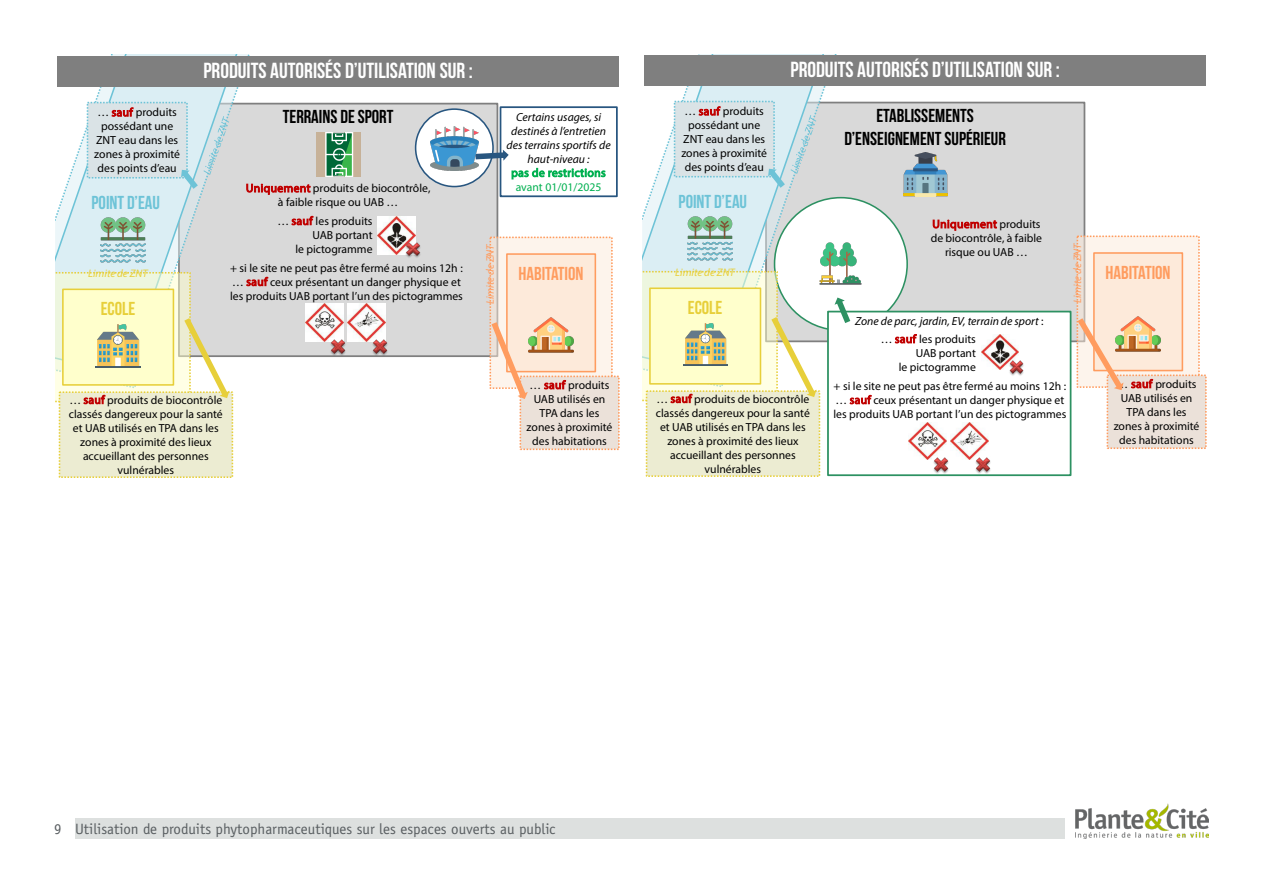
<style>
.page{position:relative;width:1263px;height:893px;background:#fff}
.page>*{position:absolute;margin:0;border:0;box-sizing:border-box;transform-origin:0 0}
.t1{font:21.75px "Bebas Neue";color:#fff}
.t2{font:18.75px/22.5px "Bebas Neue";color:#000;text-align:center}
.t3{font:18.75px "Bebas Neue";color:#ff9c5f}
.t4{font:18.75px "Bebas Neue";color:#6dc3d7}
.t5{font:18.75px "Bebas Neue";color:#e7cf3a}
.t6{font:15px "Officina Sans Std";color:#595e61}
.t7{font:11.7px/14.1px "Myriad Pro";color:#000;text-align:center}
.t8{font:italic 11.7px/14.1px "Myriad Pro";color:#000;text-align:center}
.t9{font:italic 10.95px "Myriad Pro";color:#e7cf3a}
.t10{font:italic 10.95px "Myriad Pro";letter-spacing:-.01em;color:#ff9c5f}
.s1{color:#c00000}
.s2{font-style:normal;color:#00b050}
.s3{font-style:normal}
</style>
<div class="page">
<div style="left:75px;top:818px;width:989px;height:21px;background:#dde0df"></div>
<img style="left:1076px;top:804px;width:133px;height:34px">
<div style="left:178px;top:103px;width:320px;height:254px;background:#d9d9d9;border:2px solid #7f7f7f"></div>
<div style="left:490px;top:237px;width:122px;height:151px;background:#fdeada;opacity:.5"></div>
<div style="left:489px;top:237px;width:124px;height:152px;border:2px dashed #ff9c5f"></div>
<div style="left:507px;top:254px;width:88px;height:118px;background:#fdeada"></div>
<div style="left:506px;top:253px;width:90px;height:119px;border:2px solid #ff9c5f"></div>
<img style="left:529px;top:317px;width:44px;height:36px">
<svg style="left:55px;top:54px;width:190px;height:303px"></svg>
<img style="left:101px;top:218px;width:44px;height:44px">
<div style="left:57px;top:56px;width:562px;height:31px;background:#7f7f7f"></div>
<img style="left:305px;top:304px;width:38px;height:37px">
<img style="left:347px;top:304px;width:38px;height:37px">
<img style="left:328px;top:338px;width:19px;height:19px">
<img style="left:370px;top:338px;width:19px;height:19px">
<div style="left:520px;top:376px;width:100px;height:74px;background:#ebe1d9;border:2px dashed #ff9c5f"></div>
<svg style="left:491px;top:322px;width:37px;height:77px"></svg>
<div style="left:87px;top:102px;width:101px;height:77px;background:#dae3e6;border:2px dashed #6dc3d7"></div>
<svg style="left:181px;top:170px;width:17px;height:19px"></svg>
<div style="left:59px;top:391px;width:174px;height:87px;background:#ececd2"></div>
<div style="left:416px;top:109px;width:77px;height:78px;background:#fff;border-radius:50%"></div>
<div style="left:415px;top:108px;width:79px;height:79px;border:2px solid #285680;border-radius:50%"></div>
<svg style="left:55px;top:272px;width:174px;height:130px"></svg>
<div style="left:500px;top:106px;width:118px;height:91px;border:2px solid #285680"></div>
<svg style="left:478px;top:150px;width:31px;height:11px"></svg>
<img style="left:378px;top:217px;width:37px;height:37px">
<img style="left:404px;top:241px;width:17px;height:17px">
<svg style="left:204px;top:116px;width:25px;height:59px"></svg>
<img style="left:316px;top:132px;width:44px;height:44px">
<img style="left:430px;top:126px;width:48px;height:45px">
<div style="left:765px;top:102px;width:320px;height:240px;background:#d9d9d9;border:2px solid #7f7f7f"></div>
<div style="left:1077px;top:236px;width:122px;height:151px;background:#fdeada;opacity:.5"></div>
<div style="left:1076px;top:236px;width:124px;height:152px;border:2px dashed #ff9c5f"></div>
<div style="left:774px;top:198px;width:133px;height:132px;background:#fff;border-radius:50%"></div>
<img style="left:849px;top:243px;width:13px;height:42px">
<div style="left:1094px;top:253px;width:88px;height:118px;background:#fdeada"></div>
<div style="left:1093px;top:252px;width:90px;height:119px;border:2px solid #ff9c5f"></div>
<img style="left:1123px;top:316px;width:37px;height:36px">
<svg style="left:832px;top:54px;width:17px;height:257px"></svg>
<svg style="left:642px;top:54px;width:190px;height:289px"></svg>
<img style="left:688px;top:217px;width:44px;height:44px">
<div style="left:644px;top:55px;width:562px;height:31px;background:#7f7f7f"></div>
<div style="left:827px;top:311px;width:244px;height:165px;background:#fff;border:2px solid #2d9162"></div>
<img style="left:909px;top:422px;width:37px;height:38px">
<img style="left:951px;top:422px;width:37px;height:38px">
<img style="left:932px;top:456px;width:19px;height:19px">
<img style="left:974px;top:456px;width:19px;height:19px">
<div style="left:1107px;top:375px;width:100px;height:74px;background:#ebe1d9;border:2px dashed #ff9c5f"></div>
<svg style="left:1077px;top:318px;width:46px;height:72px"></svg>
<div style="left:674px;top:101px;width:101px;height:76px;background:#dae3e6;border:2px dashed #6dc3d7"></div>
<svg style="left:768px;top:169px;width:17px;height:19px"></svg>
<div style="left:646px;top:390px;width:174px;height:87px;background:#ececd2;border:2px dashed #e7cf3a"></div>
<svg style="left:642px;top:271px;width:174px;height:130px"></svg>
<img style="left:981px;top:335px;width:38px;height:34px">
<img style="left:1007px;top:359px;width:17px;height:17px">
<svg style="left:834px;top:298px;width:16px;height:25px"></svg>
<svg style="left:791px;top:115px;width:25px;height:59px"></svg>
<img style="left:903px;top:152px;width:44px;height:44px">
<p class="t1" style="left:203px;top:58px;width:271px">PRODUITS AUTORISÉS D’UTILISATION SUR :</p>
<p class="t1" style="left:790px;top:57px;width:271px">PRODUITS AUTORISÉS D’UTILISATION SUR :</p>
<p class="t7" style="left:94px;top:105px;width:87px">… <span class="s1">sauf</span> produits possédant une<br>ZNT eau dans les zones à proximité des points d’eau</p>
<p class="t4" style="left:92px;top:193px;width:70px">POINT D’EAU</p>
<p class="t2" style="left:283px;top:105px;width:112px">TERRAINS DE SPORT</p>
<p class="t7" style="left:246px;top:181px;width:186px"><span class="s1">Uniquement</span> produits de biocontrôle, à faible risque ou UAB …</p>
<p class="t8" style="left:507px;top:109px;width:106px">Certains usages, si destinés à l’entretien des terrains sportifs de haut-niveau :<br><span class="s2">pas de restrictions avant 01/01/2025</span></p>
<p class="t7" style="left:681px;top:104px;width:87px">… <span class="s1">sauf</span> produits possédant une<br>ZNT eau dans les zones à proximité des points d’eau</p>
<p class="t4" style="left:679px;top:192px;width:70px">POINT D’EAU</p>
<p class="t2" style="left:844px;top:104px;width:163px">ETABLISSEMENTS<br>D’ENSEIGNEMENT SUPÉRIEUR</p>
<p class="t9" style="left:88px;top:266px;width:61px">Limite de ZNT</p>
<p class="t5" style="left:101px;top:299px;width:36px">ECOLE</p>
<p class="t7" style="left:277px;top:214px;width:97px;text-align:right">… <span class="s1">sauf</span> les produits<br>UAB portant<br>le pictogramme</p>
<p class="t7" style="left:230px;top:260px;width:234px;text-align:left">+ si le site ne peut pas être fermé au moins 12h : … <span class="s1">sauf</span> ceux présentant un danger physique et les produits UAB portant l’un des pictogrammes</p>
<p class="t10" style="left:483px;top:304px;width:62px;rotate:-90deg">Limite de ZNT</p>
<p class="t3" style="left:519px;top:263px;width:66px">HABITATION</p>
<p class="t9" style="left:675px;top:265px;width:61px">Limite de ZNT</p>
<p class="t5" style="left:688px;top:298px;width:36px">ECOLE</p>
<p class="t7" style="left:931px;top:217px;width:113px"><span class="s1">Uniquement</span> produits de biocontrôle, à faible risque ou UAB …</p>
<p class="t8" style="left:855px;top:314px;width:190px">Zone de parc, jardin, EV, terrain de sport <span class="s3">:</span></p>
<p class="t10" style="left:1070px;top:303px;width:62px;rotate:-90deg">Limite de ZNT</p>
<p class="t3" style="left:1105px;top:262px;width:66px">HABITATION</p>
<p class="t7" style="left:881px;top:332px;width:97px;text-align:right">… <span class="s1">sauf</span> les produits<br>UAB portant<br>le pictogramme</p>
<p class="t7" style="left:69px;top:393px;width:155px">… <span class="s1">sauf</span> produits de biocontrôle classés dangereux pour la santé et UAB utilisés en TPA dans les zones à proximité des lieux accueillant des personnes vulnérables</p>
<p class="t7" style="left:527px;top:378px;width:87px">… <span class="s1">sauf</span> produits<br>UAB utilisés en<br>TPA dans les zones à proximité des habitations</p>
<p class="t7" style="left:656px;top:391px;width:155px">… <span class="s1">sauf</span> produits de biocontrôle classés dangereux pour la santé et UAB utilisés en TPA dans les zones à proximité des lieux accueillant des personnes vulnérables</p>
<p class="t7" style="left:833px;top:379px;width:234px;text-align:left">+ si le site ne peut pas être fermé au moins 12h : … <span class="s1">sauf</span> ceux présentant un danger physique et les produits UAB portant l’un des pictogrammes</p>
<p class="t7" style="left:1114px;top:377px;width:87px">… <span class="s1">sauf</span> produits<br>UAB utilisés en<br>TPA dans les zones à proximité des habitations</p>
<p class="t6" style="left:54px;top:820px;width:503px">9 Utilisation de produits phytopharmaceutiques sur les espaces ouverts au public</p>
</div>
